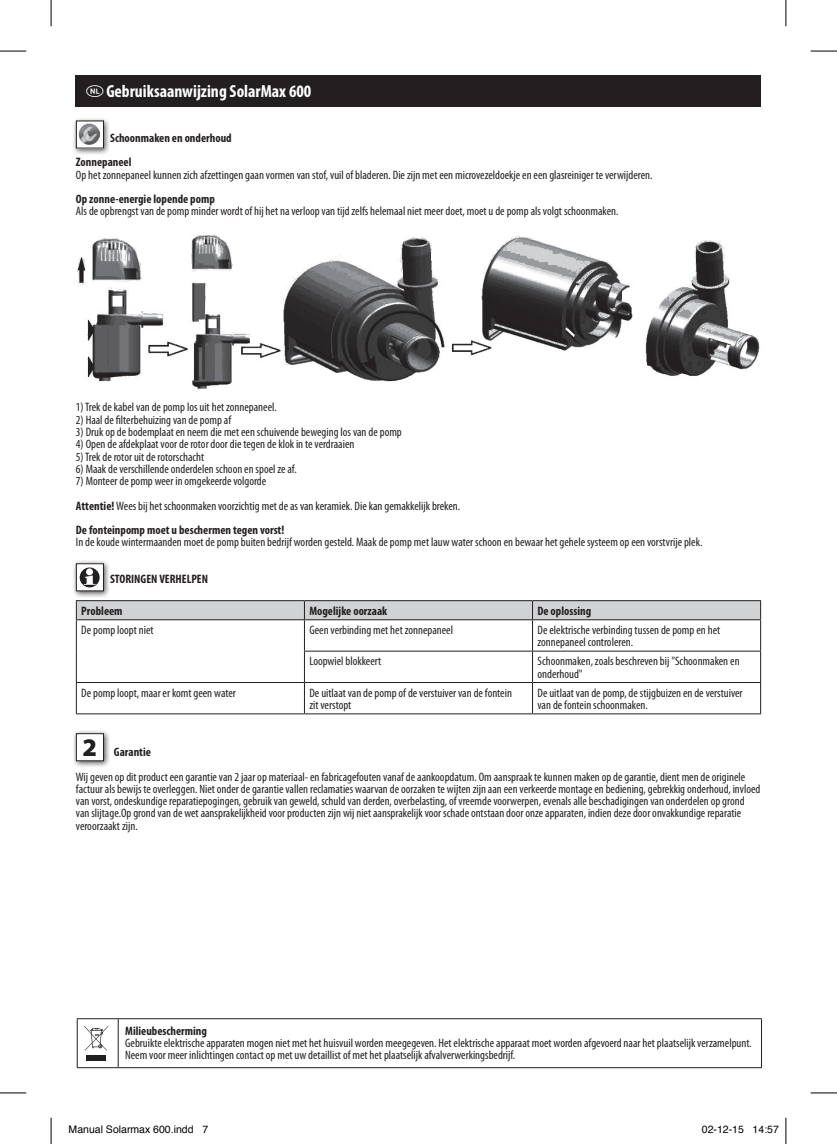
<style>
.page{position:relative;width:837px;height:1144px;background:#fff}
.page>*{position:absolute;margin:0;border:0;box-sizing:border-box;transform-origin:0 0}
.t1{font:900 25.38px "Myriad Pro";color:#231f20}
.t2{font:700 condensed 17.5px "Myriad Pro";color:#fff}
.t3{font:condensed 12.25px/12.2px "Myriad Pro";color:#231f20}
.t4{font:700 condensed 12.25px/24.5px "Myriad Pro";color:#231f20}
.t5{font:10.5px "Helvetica";color:#000}
.s1{font-weight:700}
</style>
<div class="page">
<img style="left:77px;top:235px;width:683px;height:154px">
<div style="left:76px;top:76px;width:684px;height:31px;background:#231f20"></div>
<hr style="left:76px;top:600px;width:228px;height:1px;background:#231f20">
<hr style="left:304px;top:600px;width:228px;height:1px;background:#231f20">
<hr style="left:532px;top:600px;width:228px;height:1px;background:#231f20">
<div style="left:76px;top:601px;width:685px;height:19px;background:#d1d2d4"></div>
<hr style="left:76px;top:619px;width:228px;height:1px;background:#231f20">
<hr style="left:76px;top:620px;width:1px;height:31px;background:#231f20">
<hr style="left:304px;top:619px;width:228px;height:1px;background:#231f20">
<hr style="left:304px;top:620px;width:1px;height:31px;background:#231f20">
<hr style="left:532px;top:619px;width:228px;height:1px;background:#231f20">
<hr style="left:532px;top:620px;width:1px;height:31px;background:#231f20">
<hr style="left:760px;top:620px;width:1px;height:31px;background:#231f20">
<hr style="left:76px;top:651px;width:1px;height:31px;background:#231f20">
<hr style="left:304px;top:651px;width:228px;height:1px;background:#231f20">
<hr style="left:304px;top:651px;width:1px;height:31px;background:#231f20">
<hr style="left:532px;top:651px;width:228px;height:1px;background:#231f20">
<hr style="left:532px;top:651px;width:1px;height:31px;background:#231f20">
<hr style="left:760px;top:651px;width:1px;height:31px;background:#231f20">
<hr style="left:76px;top:682px;width:228px;height:1px;background:#231f20">
<hr style="left:76px;top:683px;width:1px;height:30px;background:#231f20">
<hr style="left:304px;top:682px;width:228px;height:1px;background:#231f20">
<hr style="left:304px;top:683px;width:1px;height:30px;background:#231f20">
<hr style="left:532px;top:682px;width:228px;height:1px;background:#231f20">
<hr style="left:532px;top:683px;width:1px;height:30px;background:#231f20">
<hr style="left:760px;top:683px;width:1px;height:30px;background:#231f20">
<hr style="left:76px;top:713px;width:228px;height:1px;background:#231f20">
<hr style="left:304px;top:713px;width:228px;height:1px;background:#231f20">
<hr style="left:532px;top:713px;width:228px;height:1px;background:#231f20">
<div style="left:72px;top:117px;width:39px;height:38px;background:#231f20;opacity:.75"></div>
<div style="left:76px;top:121px;width:27px;height:27px;background:#fff"></div>
<img style="left:79px;top:124px;width:21px;height:21px">
<div style="left:76px;top:121px;width:28px;height:27px;border:1px solid #231f20"></div>
<div style="left:72px;top:729px;width:39px;height:39px;background:#231f20;opacity:.75"></div>
<div style="left:76px;top:734px;width:27px;height:27px;background:#fff"></div>
<div style="left:76px;top:733px;width:28px;height:28px;border:1px solid #231f20"></div>
<div style="left:72px;top:559px;width:39px;height:39px;background:#231f20;opacity:.75"></div>
<div style="left:76px;top:564px;width:27px;height:27px;background:#fff"></div>
<svg style="left:80px;top:567px;width:20px;height:20px"></svg>
<svg style="left:84px;top:575px;width:12px;height:10px"></svg>
<div style="left:86px;top:568px;width:7px;height:7px;background:#fff;border-radius:50%"></div>
<div style="left:76px;top:563px;width:28px;height:28px;border:1px solid #231f20"></div>
<hr style="left:77px;top:1018px;width:41px;height:1px;background:#231f20">
<hr style="left:77px;top:1019px;width:1px;height:48px;background:#231f20">
<hr style="left:118px;top:1018px;width:643px;height:1px;background:#231f20">
<hr style="left:118px;top:1019px;width:1px;height:48px;background:#231f20">
<hr style="left:760px;top:1019px;width:1px;height:48px;background:#231f20">
<hr style="left:77px;top:1067px;width:41px;height:1px;background:#231f20">
<hr style="left:118px;top:1067px;width:643px;height:1px;background:#231f20">
<div style="left:86px;top:1056px;width:20px;height:5px;background:#231f20"></div>
<svg style="left:84px;top:1026px;width:24px;height:25px"></svg>
<svg style="left:0;top:51px;width:26px;height:1px"></svg>
<svg style="left:810px;top:51px;width:26px;height:1px"></svg>
<svg style="left:0;top:1092px;width:26px;height:1px"></svg>
<svg style="left:810px;top:1092px;width:26px;height:1px"></svg>
<svg style="left:51px;top:0;width:1px;height:26px"></svg>
<svg style="left:51px;top:1118px;width:1px;height:26px"></svg>
<svg style="left:785px;top:0;width:1px;height:26px"></svg>
<svg style="left:785px;top:1118px;width:1px;height:26px"></svg>
<h2 class="t2" style="left:86px;top:81px;width:227px">✓Gebruiksaanwijzing SolarMax 600</h2>
<p class="t4" style="left:76px;top:125px;width:157px;text-indent:34px">Schoonmaken en onderhoud<br>Zonnepaneel</p>
<p class="t3" style="left:76px;top:168px;width:578px">Op het zonnepaneel kunnen zich afzettingen gaan vormen van stof, vuil of bladeren. Die zijn met een microvezeldoekje en een glasreiniger te verwijderen.</p>
<p class="t4" style="left:76px;top:187px;width:140px">Op zonne-energie lopende pomp</p>
<p class="t3" style="left:76px;top:205px;width:544px">Als de opbrengst van de pomp minder wordt of hij het na verloop van tijd zelfs helemaal niet meer doet, moet u de pomp als volgt schoonmaken.</p>
<p class="t3" style="left:76px;top:401px;width:202px">1) Trek de kabel van de pomp los uit het zonnepaneel.</p>
<p class="t3" style="left:76px;top:413px;width:157px">2) Haal de filterbehuizing van de pomp af</p>
<p class="t3" style="left:76px;top:426px;width:327px">3) Druk op de bodemplaat en neem die met een schuivende beweging los van de pomp</p>
<p class="t3" style="left:76px;top:438px;width:280px">4) Open de afdekplaat voor de rotor door die tegen de klok in te verdraaien</p>
<p class="t3" style="left:76px;top:450px;width:130px">5) Trek de rotor uit de rotorschacht</p>
<p class="t3" style="left:76px;top:462px;width:222px">6) Maak de verschillende onderdelen schoon en spoel ze af.</p>
<p class="t3" style="left:76px;top:468px;width:385px;line-height:24.5px">7) Monteer de pomp weer in omgekeerde volgorde<br><span class="s1">Attentie!</span> Wees bij het schoonmaken voorzichtig met de as van keramiek. Die kan gemakkelijk breken.<br><span class="s1">De fonteinpomp moet u beschermen tegen vorst!</span></p>
<p class="t3" style="left:76px;top:536px;width:628px">In de koude wintermaanden moet de pomp buiten bedrijf worden gesteld. Maak de pomp met lauw water schoon en bewaar het gehele systeem op een vorstvrije plek.</p>
<p class="t4" style="left:110px;top:566px;width:99px">STORINGEN VERHELPEN</p>
<p class="t4" style="left:81px;top:598px;width:43px">Probleem</p>
<p class="t4" style="left:309px;top:598px;width:79px">Mogelijke oorzaak</p>
<p class="t4" style="left:537px;top:598px;width:55px">De oplossing</p>
<p class="t3" style="left:81px;top:624px;width:74px">De pomp loopt niet</p>
<p class="t3" style="left:309px;top:624px;width:145px">Geen verbinding met het zonnepaneel</p>
<p class="t3" style="left:537px;top:624px;width:184px">De elektrische verbinding tussen de pomp en het zonnepaneel controleren.</p>
<p class="t3" style="left:309px;top:655px;width:73px">Loopwiel blokkeert</p>
<p class="t3" style="left:537px;top:655px;width:203px">Schoonmaken, zoals beschreven bij "Schoonmaken en onderhoud"</p>
<p class="t3" style="left:81px;top:686px;width:156px">De pomp loopt, maar er komt geen water</p>
<p class="t3" style="left:309px;top:686px;width:204px">De uitlaat van de pomp of de verstuiver van de fontein zit verstopt</p>
<p class="t3" style="left:537px;top:686px;width:206px">De uitlaat van de pomp, de stijgbuizen en de verstuiver van de fontein schoonmaken.</p>
<p class="t4" style="left:114px;top:739px;width:39px">Garantie</p>
<p class="t3" style="left:76px;top:770px;width:685px">Wij geven op dit product een garantie van 2 jaar op materiaal- en fabricagefouten vanaf de aankoopdatum. Om aanspraak te kunnen maken op de garantie, dient men de originele factuur als bewijs te overleggen. Niet onder de garantie vallen reclamaties waarvan de oorzaken te wijten zijn aan een verkeerde montage en bediening, gebrekkig onderhoud, invloed van vorst, ondeskundige reparatiepogingen, gebruik van geweld, schuld van derden, overbelasting, of vreemde voorwerpen, evenals alle beschadigingen van onderdelen op grond van slijtage.Op grond van de wet aansprakelijkheid voor producten zijn wij niet aansprakelijk voor schade ontstaan door onze apparaten, indien deze door onvakkundige reparatie veroorzaakt zijn.</p>
<h1 class="t1" style="left:83px;top:730px;width:16px">2</h1>
<p class="t4" style="left:125px;top:1018px;width:83px">Milieubescherming</p>
<p class="t3" style="left:125px;top:1037px;width:627px">Gebruikte elektrische apparaten mogen niet met het huisvuil worden meegegeven. Het elektrische apparaat moet worden afgevoerd naar het plaatselijk verzamelpunt.<br>Neem voor meer inlichtingen contact op met uw detaillist of met het plaatselijk afvalverwerkingsbedrijf.</p>
<p class="t5" style="left:69px;top:1122px;width:141px">Manual Solarmax 600.indd 7</p>
<p class="t5" style="left:701px;top:1122px;width:79px">02-12-15 14:57</p>
</div>
